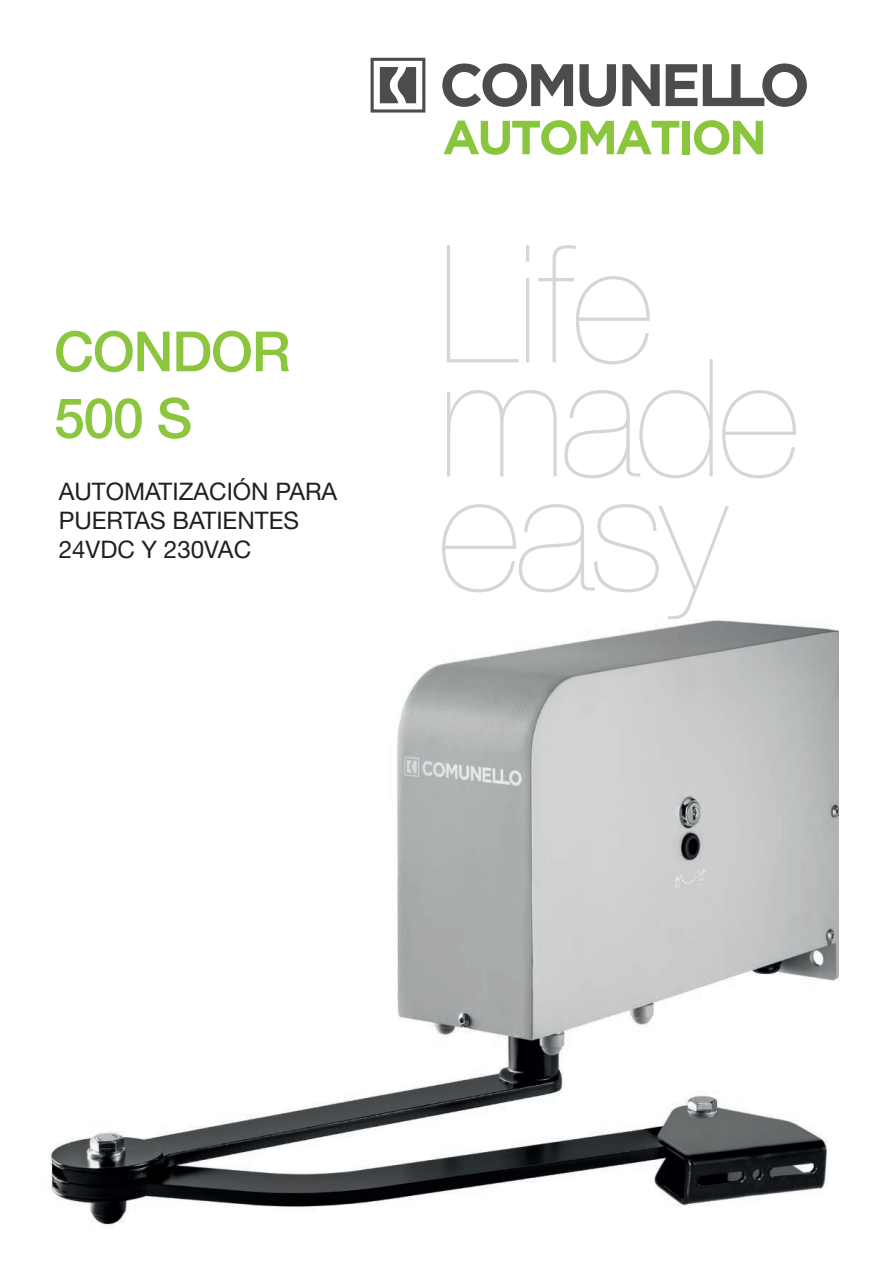
<style>
.page{position:relative;width:893px;height:1263px;background:#fff}
.page>*{position:absolute;margin:0;border:0;box-sizing:border-box;transform-origin:0 0}
.t1{font:200 164.1px "Helvetica Neue LT Std";letter-spacing:-.03em;color:#d6d7d4}
.t2{font:500 55.5px "Helvetica Neue LT Std";letter-spacing:-.025em;color:#8bc63e}
.t3{font:24.15px/29.1px "Helvetica Neue LT Std";color:#231f20}
</style>
<div class="page">
<svg style="left:442px;top:63px;width:131px;height:44px"></svg>
<svg style="left:579px;top:64px;width:37px;height:43px"></svg>
<svg style="left:622px;top:64px;width:38px;height:42px"></svg>
<svg style="left:666px;top:64px;width:31px;height:42px"></svg>
<svg style="left:703px;top:63px;width:104px;height:44px"></svg>
<svg style="left:371px;top:58px;width:54px;height:55px"></svg>
<svg style="left:443px;top:120px;width:236px;height:35px"></svg>
<div style="left:682px;top:121px;width:8px;height:33px;background:#8ac53e"></div>
<svg style="left:694px;top:120px;width:69px;height:35px"></svg>
<img style="left:50px;top:620px;width:789px;height:606px">
<p class="t2" style="left:54px;top:318px;width:238px">CONDOR</p>
<p class="t2" style="left:54px;top:385px;width:140px">500 S</p>
<p class="t3" style="left:59px;top:476px;width:280px">AUTOMATIZACIÓN PARA<br>PUERTAS BATIENTES<br>24VDC Y 230VAC</p>
<p class="t1" style="left:438px;top:210px;width:217px">Life</p>
<p class="t1" style="left:438px;top:324px;width:364px">made</p>
<p class="t1" style="left:438px;top:438px;width:291px">easy</p>
</div>
